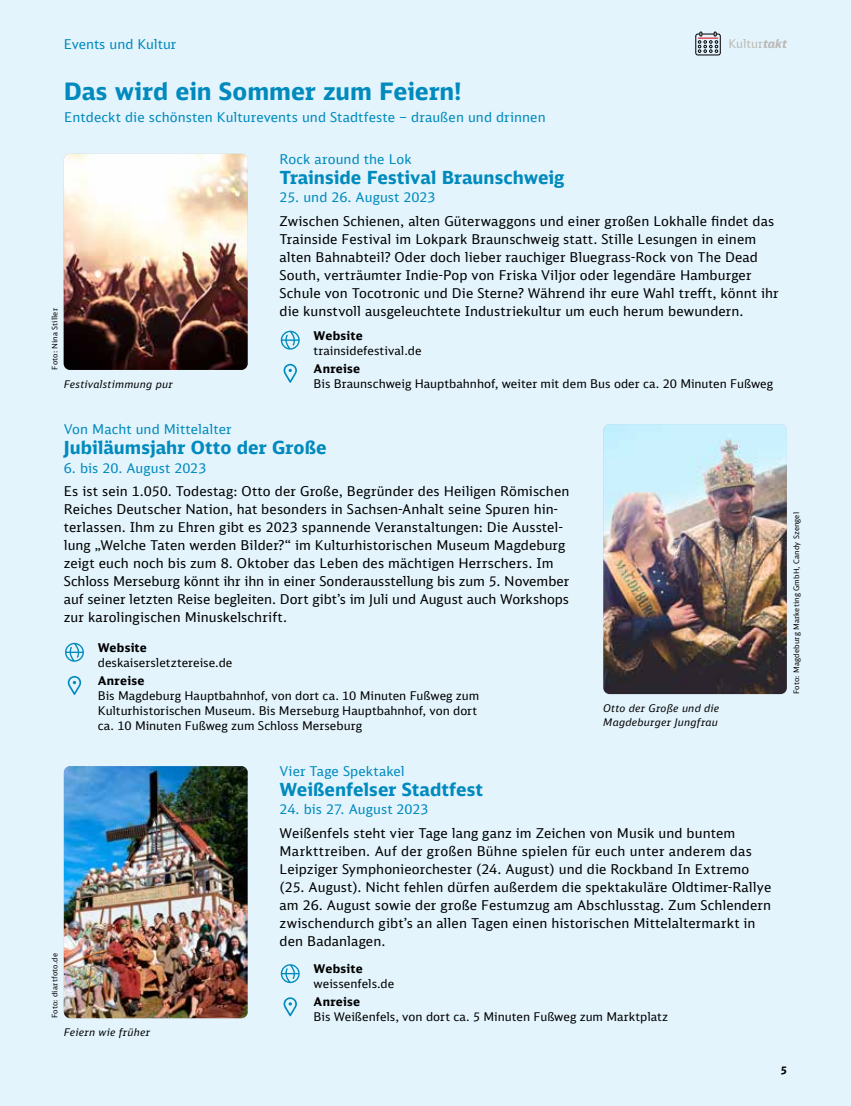
<style>
.page{position:relative;width:851px;height:1106px;background:#fff}
.page>*{position:absolute;margin:0;border:0;box-sizing:border-box;transform-origin:0 0}
.t1{font:700 24px "DB Sans";color:#008abd}
.t2{font:700 18px "DB Sans";color:#008abd}
.t3{font:13.5px/18px "DB Sans";letter-spacing:.005em;color:#000}
.t4{font:13.5px "DB Sans";letter-spacing:.005em;color:#008abd}
.t5{font:12px/15px "DB Sans";color:#000}
.t6{font:700 12px "DB Sans";letter-spacing:.015em;color:#000}
.t7{font:12px "DB Sans";color:#bbbab5}
.t8{font:italic 10.5px/13.5px "DB Sans";letter-spacing:.025em;color:#000}
.t9{font:700 10.5px "DB Sans";color:#000}
.t10{font:7.5px "DB Sans";letter-spacing:.02em;color:#000}
.s1{font-weight:700;font-style:italic}
</style>
<div class="page">
<div style="left:0;top:0;width:850px;height:1106px;background:#e3f4fd"></div>
<svg style="left:65px;top:643px;width:19px;height:18px"></svg>
<svg style="left:68px;top:676px;width:13px;height:19px"></svg>
<svg style="left:695px;top:31px;width:25px;height:24px"></svg>
<svg style="left:281px;top:331px;width:18px;height:18px"></svg>
<svg style="left:283px;top:364px;width:14px;height:19px"></svg>
<img style="left:64px;top:154px;width:184px;height:216px">
<img style="left:603px;top:424px;width:183px;height:270px">
<svg style="left:281px;top:964px;width:18px;height:19px"></svg>
<svg style="left:283px;top:997px;width:14px;height:19px"></svg>
<img style="left:64px;top:766px;width:183px;height:252px">
<p class="t4" style="left:64px;top:35px;width:114px">Events und Kultur</p>
<p class="t7" style="left:728px;top:37px;width:60px">Kultur<span class="s1">takt</span></p>
<h1 class="t1" style="left:64px;top:76px;width:399px">Das wird ein Sommer zum Feiern!</h1>
<p class="t4" style="left:64px;top:109px;width:483px">Entdeckt die schönsten Kulturevents und Stadtfeste – draußen und drinnen</p>
<p class="t10" style="left:50px;top:370px;width:63px;rotate:-90deg">Foto: Nina Stiller</p>
<p class="t8" style="left:64px;top:377px;width:110px">Festivalstimmung pur</p>
<p class="t4" style="left:279px;top:151px;width:134px">Rock around the Lok</p>
<h2 class="t2" style="left:279px;top:165px;width:286px">Trainside Festival Braunschweig</h2>
<p class="t4" style="left:279px;top:188px;width:157px">25. und 26. August 2023</p>
<p class="t3" style="left:279px;top:212px;width:500px">Zwischen Schienen, alten Güterwaggons und einer großen Lokhalle findet das Trainside Festival im Lokpark Braunschweig statt. Stille Lesungen in einem alten Bahnabteil? Oder doch lieber rauchiger Bluegrass-Rock von The Dead South, verträumter Indie-Pop von Friska Viljor oder legendäre Hamburger Schule von Tocotronic und Die Sterne? Während ihr eure Wahl trefft, könnt ihr die kunstvoll ausgeleuchtete Industriekultur um euch herum bewundern.</p>
<p class="t6" style="left:313px;top:328px;width:50px">Website</p>
<p class="t5" style="left:313px;top:343px;width:109px">trainsidefestival.de</p>
<p class="t6" style="left:313px;top:361px;width:48px">Anreise</p>
<p class="t5" style="left:313px;top:376px;width:461px">Bis Braunschweig Hauptbahnhof, weiter mit dem Bus oder ca. 20 Minuten Fußweg</p>
<p class="t4" style="left:64px;top:421px;width:169px">Von Macht und Mittelalter</p>
<h2 class="t2" style="left:64px;top:435px;width:264px">Jubiläumsjahr Otto der Große</h2>
<p class="t4" style="left:64px;top:460px;width:144px">6. bis 20. August 2023</p>
<p class="t3" style="left:64px;top:482px;width:507px">Es ist sein 1.050. Todestag: Otto der Große, Begründer des Heiligen Römischen Reiches Deutscher Nation, hat besonders in Sachsen-Anhalt seine Spuren hin&shy;terlassen. Ihm zu Ehren gibt es 2023 spannende Veranstaltungen: Die Ausstel&shy;lung „Welche Taten werden Bilder?“ im Kulturhistorischen Museum Magdeburg zeigt euch noch bis zum 8. Oktober das Leben des mächtigen Herrschers. Im Schloss Merseburg könnt ihr ihn in einer Sonderausstellung bis zum 5. November auf seiner letzten Reise begleiten. Dort gibt’s im Juli und August auch Workshops zur karolingischen Minuskelschrift.</p>
<p class="t6" style="left:98px;top:640px;width:50px">Website</p>
<p class="t5" style="left:98px;top:655px;width:136px">deskaisersletztereise.de</p>
<p class="t6" style="left:98px;top:673px;width:48px">Anreise</p>
<p class="t5" style="left:98px;top:688px;width:383px">Bis Magdeburg Hauptbahnhof, von dort ca. 10 Minuten Fußweg zum<br>Kulturhistorischen Museum. Bis Merseburg Hauptbahnhof, von dort ca. 10 Minuten Fußweg zum Schloss Merseburg</p>
<p class="t8" style="left:603px;top:701px;width:117px">Otto der Große und die<br>Magdeburger Jungfrau</p>
<p class="t10" style="left:50px;top:1018px;width:66px;rotate:-90deg">Foto: diartfoto.de</p>
<p class="t8" style="left:64px;top:1025px;width:88px">Feiern wie früher</p>
<p class="t4" style="left:279px;top:763px;width:127px">Vier Tage Spektakel</p>
<h2 class="t2" style="left:279px;top:777px;width:205px">Weißenfelser Stadtfest</h2>
<p class="t4" style="left:279px;top:800px;width:151px">24. bis 27. August 2023</p>
<p class="t3" style="left:279px;top:824px;width:493px">Weißenfels steht vier Tage lang ganz im Zeichen von Musik und buntem Markttreiben. Auf der großen Bühne spielen für euch unter anderem das Leipziger Symphonieorchester (24. August) und die Rockband In Extremo (25. August). Nicht fehlen dürfen außerdem die spektakuläre Oldtimer-Rallye am 26. August sowie der große Festumzug am Abschlusstag. Zum Schlendern zwischendurch gibt’s an allen Tagen einen historischen Mittelaltermarkt in den Badanlagen.</p>
<p class="t6" style="left:313px;top:961px;width:50px">Website</p>
<p class="t5" style="left:313px;top:976px;width:82px">weissenfels.de</p>
<p class="t6" style="left:313px;top:994px;width:48px">Anreise</p>
<p class="t5" style="left:313px;top:1009px;width:356px">Bis Weißenfels, von dort ca. 5 Minuten Fußweg zum Marktplatz</p>
<p class="t10" style="left:791px;top:694px;width:183px;rotate:-90deg">Foto: Magdeburg Marketing GmbH, Candy Szengel</p>
<p class="t9" style="left:780px;top:1063px;width:8px">5</p>
</div>
